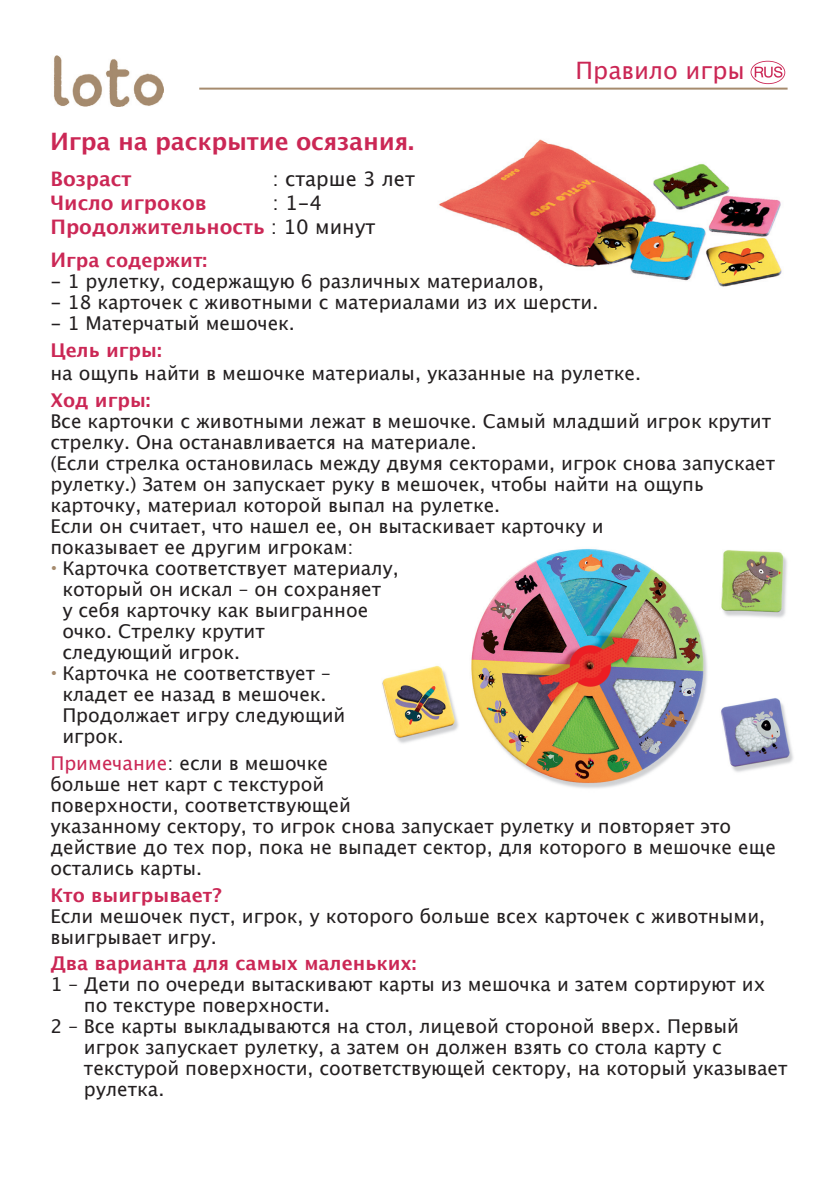
<style>
.page{position:relative;width:836px;height:1190px;background:#fff}
.page>*{position:absolute;margin:0;border:0;box-sizing:border-box;transform-origin:0 0}
.t1{font:700 24px "Lucida Grande";letter-spacing:-.01em;color:#cb2755}
.t2{font:24px "Lucida Grande";color:#cb2755}
.t3{font:700 20px "Lucida Grande";color:#cb2755}
.t4{font:20px "Lucida Grande";color:#231f20}
.t5{font:19px/21px "Lucida Grande";color:#231f20}
.t6{font:700 19px "Lucida Grande";color:#cb2755}
.s1{font-weight:400;color:#231f20}
.s2{font-size:20px}
.s3{font-family:"Interstate";font-weight:300;color:#a68b6e}
.s4{color:#cb2755}
</style>
<div class="page">
<img style="left:54px;top:55px;width:109px;height:52px">
<img style="left:382px;top:549px;width:411px;height:240px">
<img style="left:439px;top:139px;width:343px;height:148px">
<svg style="left:750px;top:61px;width:35px;height:23px"></svg>
<hr style="left:199px;top:88px;width:588px;height:2px;background:#a68b6e">
<p class="t2" style="left:575px;top:57px;width:171px">Правило игры</p>
<p class="t1" style="left:50px;top:122px;width:365px">Игра на раскрытие осязания.</p>
<p class="t3" style="left:50px;top:163px;width:83px">Возраст</p>
<p class="t4" style="left:272px;top:167px;width:144px">: старше 3 лет</p>
<p class="t3" style="left:50px;top:187px;width:158px">Число игроков</p>
<p class="t4" style="left:272px;top:191px;width:51px">: 1-4</p>
<p class="t3" style="left:50px;top:211px;width:326px">Продолжительность <span class="s1">: 10 минут</span></p>
<p class="t6" style="left:50px;top:245px;width:158px"><span class="s2">И</span>гра содержит:</p>
<p class="t5" style="left:50px;top:271px;width:495px">- 1 рулетку, содержащую 6 различных материалов,</p>
<p class="t5" style="left:50px;top:292px;width:549px">- 18 карточек с животными с материалами из их шерсти.</p>
<p class="t5" style="left:50px;top:313px;width:246px">- 1 Матерчатый мешочек.</p>
<p class="t6" style="left:50px;top:334px;width:113px">Цель игры:</p>
<p class="t5" style="left:50px;top:363px;width:592px">на ощупь найти в мешочке материалы, указанные на рулетке.</p>
<p class="t6" style="left:50px;top:385px;width:102px">Ход игры:</p>
<p class="t5" style="left:50px;top:411px;width:726px">Все карточки с животными лежат в мешочке. Самый младший игрок крутит стрелку. Она останавливается на материале.<br>(Если стрелка остановилась между двумя секторами, игрок снова запускает рулетку.) Затем он запускает руку в мешочек, чтобы найти на ощупь карточку, материал которой выпал на рулетке.<br>Если он считает, что нашел ее, он вытаскивает карточку и<br>показывает ее другим игрокам:</p>
<p class="t5" style="left:62px;top:558px;width:338px;text-indent:-12px"><span class="s3">•</span> Карточка соответствует материалу, который он искал – он сохраняет<br>у себя карточку как выигранное очко. Стрелку крутит<br>следующий игрок.</p>
<p class="t5" style="left:62px;top:663px;width:285px;text-indent:-12px"><span class="s3">•</span> Карточка не соответствует – кладет ее назад в мешочек.<br>Продолжает игру следующий игрок.</p>
<p class="t5" style="left:50px;top:753px;width:727px"><span class="s4">Примечание</span>: если в мешочке<br>больше нет карт с текстурой<br>поверхности, соответствующей<br>указанному сектору, то игрок снова запускает рулетку и повторяет это действие до тех пор, пока не выпадет сектор, для которого в мешочке еще остались карты.</p>
<p class="t6" style="left:50px;top:879px;width:173px">Кто выигрывает?</p>
<p class="t5" style="left:50px;top:905px;width:716px">Если мешочек пуст, игрок, у которого больше всех карточек с животными, выигрывает игру.</p>
<p class="t6" style="left:50px;top:948px;width:368px">Два варианта для самых маленьких:</p>
<p class="t5" style="left:84px;top:974px;width:683px;text-indent:-34px">1 – Дети по очереди вытаскивают карты из мешочка и затем сортируют их по текстуре поверхности.</p>
<p class="t5" style="left:84px;top:1016px;width:705px;text-indent:-34px">2 – Все карты выкладываются на стол, лицевой стороной вверх. Первый игрок запускает рулетку, а затем он должен взять со стола карту с текстурой поверхности, соответствующей сектору, на который указывает рулетка.</p>
</div>
